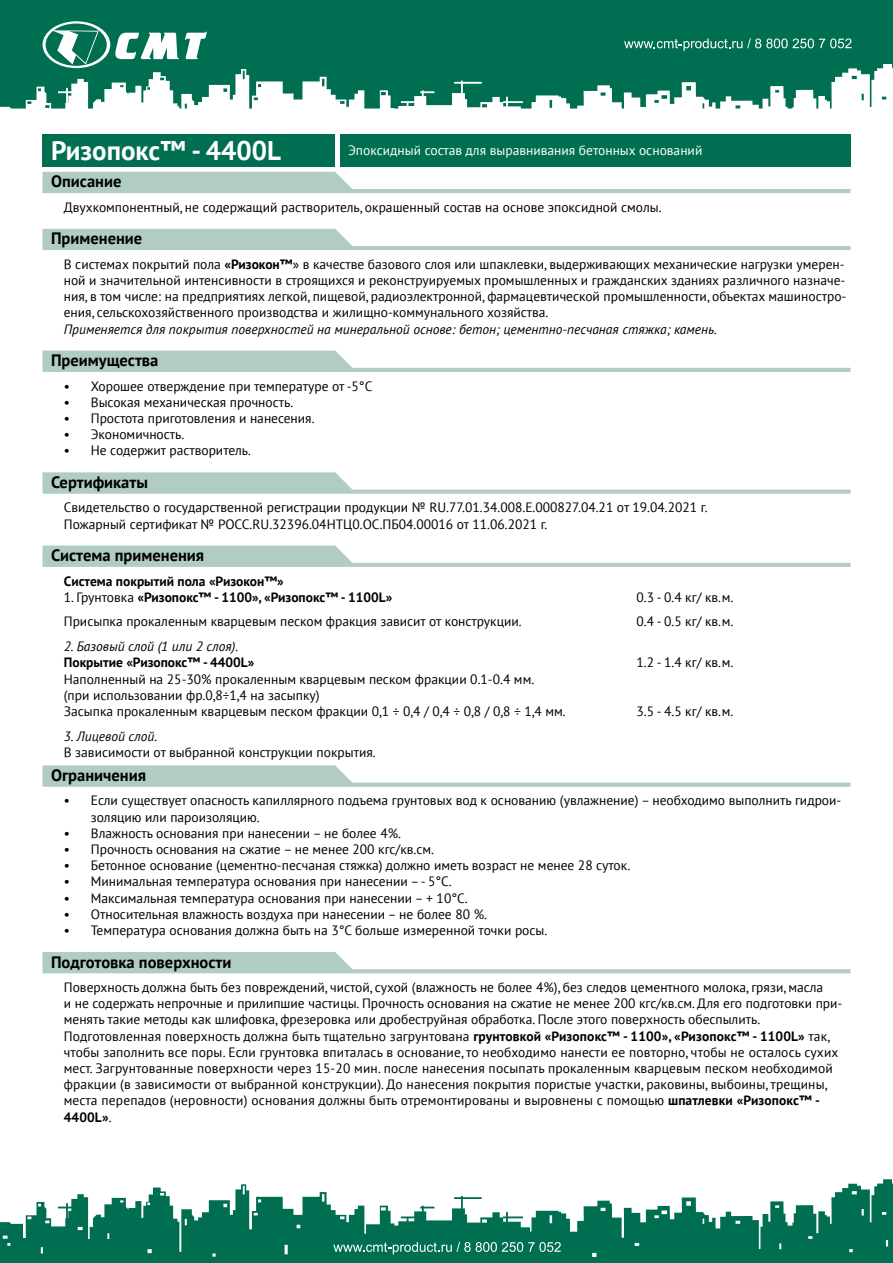
<style>
.page{position:relative;width:893px;height:1263px;background:#fff}
.page>*{position:absolute;margin:0;border:0;box-sizing:border-box;transform-origin:0 0}
.t1{font:700 27px "PT Sans";color:#fff}
.t2{font:700 16.5px "PT Sans";color:#000}
.t3{font:13.5px/16.2px "PT Sans";color:#000}
.t4{font:italic 13.5px "PT Sans";color:#000}
.t5{font:700 13.5px "PT Sans";color:#000}
.t6{font:13.5px "PT Sans";color:#fff}
.s1{font-weight:700}
.s2{font-weight:400}
</style>
<div class="page">
<svg style="left:0;top:0;width:893px;height:109px;background:#26846b"></svg>
<svg style="left:0;top:1179px;width:893px;height:84px;fill:#006f51"></svg>
<svg style="left:185px;top:32px;width:22px;height:27px"></svg>
<svg style="left:43px;top:21px;width:136px;height:47px"></svg>
<svg style="left:624px;top:38px;width:227px;height:13px;background:#358d75"></svg>
<svg style="left:333px;top:1242px;width:228px;height:12px;background:#398f78"></svg>
<svg style="left:43px;top:172px;width:807px;height:21px"></svg>
<svg style="left:43px;top:351px;width:807px;height:21px"></svg>
<svg style="left:43px;top:472px;width:807px;height:22px"></svg>
<svg style="left:43px;top:546px;width:807px;height:21px"></svg>
<svg style="left:43px;top:765px;width:807px;height:22px"></svg>
<svg style="left:43px;top:952px;width:807px;height:21px"></svg>
<svg style="left:43px;top:229px;width:807px;height:21px"></svg>
<div style="left:43px;top:134px;width:292px;height:33px;background:#006f51"></div>
<div style="left:340px;top:134px;width:510px;height:33px;background:#006f51"></div>
<h1 class="t1" style="left:51px;top:132px;width:231px">Ризопокс™ - 4400L</h1>
<p class="t6" style="left:348px;top:142px;width:356px">Эпоксидный состав для выравнивания бетонных оснований</p>
<p class="t2" style="left:51px;top:171px;width:72px">Описание</p>
<p class="t3" style="left:64px;top:199px;width:599px">Двухкомпонентный, не содержащий растворитель, окрашенный состав на основе эпоксидной смолы.</p>
<p class="t2" style="left:51px;top:228px;width:93px">Применение</p>
<p class="t3" style="left:64px;top:256px;width:784px">В системах покрытий пола <span class="s1">«Ризокон™</span>» в качестве базового слоя или шпаклевки, выдерживающих механические нагрузки умерен&shy;ной и значительной интенсивности в строящихся и реконструируемых промышленных и гражданских зданиях различного назначе&shy;ния, в том числе: на предприятиях легкой, пищевой, радиоэлектронной, фармацевтической промышленности, объектах машиностро&shy;ения, сельскохозяйственного производства и жилищно-коммунального хозяйства.</p>
<p class="t4" style="left:64px;top:320px;width:655px">Применяется для покрытия поверхностей на минеральной основе: бетон; цементно-песчаная стяжка; камень.</p>
<p class="t2" style="left:51px;top:349px;width:109px">Преимущества</p>
<p class="t3" style="left:64px;top:377px;width:310px">• Хорошее отверждение при температуре от -5°С</p>
<p class="t3" style="left:64px;top:394px;width:231px">• Высокая механическая прочность.</p>
<p class="t3" style="left:64px;top:410px;width:252px">• Простота приготовления и нанесения.</p>
<p class="t3" style="left:64px;top:426px;width:122px">• Экономичность.</p>
<p class="t3" style="left:64px;top:442px;width:189px">• Не содержит растворитель.</p>
<p class="t2" style="left:51px;top:471px;width:98px">Сертификаты</p>
<p class="t3" style="left:64px;top:499px;width:645px">Свидетельство о государственной регистрации продукции № RU.77.01.34.008.Е.000827.04.21 от 19.04.2021 г.<br>Пожарный сертификат № РОСС.RU.32396.04НТЦ0.ОС.ПБ04.00016 от 11.06.2021 г.</p>
<p class="t2" style="left:51px;top:544px;width:155px">Система применения</p>
<p class="t5" style="left:64px;top:572px;width:222px">Система покрытий пола «Ризокон™»</p>
<p class="t5" style="left:64px;top:588px;width:330px"><span class="s2">1. Грунтовка</span> «Ризопокс™ - 1100», «Ризопокс™ - 1100L»</p>
<p class="t3" style="left:637px;top:589px;width:98px">0.3 - 0.4 кг/ кв.м.</p>
<p class="t3" style="left:64px;top:613px;width:459px">Присыпка прокаленным кварцевым песком фракция зависит от конструкции.</p>
<p class="t3" style="left:637px;top:613px;width:98px">0.4 - 0.5 кг/ кв.м.</p>
<p class="t4" style="left:64px;top:638px;width:176px">2. Базовый слой (1 или 2 слоя).</p>
<p class="t5" style="left:64px;top:654px;width:192px">Покрытие «Ризопокс™ - 4400L»</p>
<p class="t3" style="left:637px;top:654px;width:98px">1.2 - 1.4 кг/ кв.м.</p>
<p class="t3" style="left:64px;top:670px;width:504px">Наполненный на 25-30% прокаленным кварцевым песком фракции 0.1-0.4 мм.<br>(при использовании фр.0,8÷1,4 на засыпку)<br>Засыпка прокаленным кварцевым песком фракции 0,1 ÷ 0,4 / 0,4 ÷ 0,8 / 0,8 ÷ 1,4 мм.</p>
<p class="t3" style="left:637px;top:703px;width:98px">3.5 - 4.5 кг/ кв.м.</p>
<p class="t4" style="left:64px;top:727px;width:95px">3. Лицевой слой.</p>
<p class="t3" style="left:64px;top:744px;width:313px">В зависимости от выбранной конструкции покрытия.</p>
<p class="t3" style="left:91px;top:792px;width:752px;text-indent:-27px">• Если существует опасность капиллярного подъема грунтовых вод к основанию (увлажнение) – необходимо выполнить гидрои&shy;золяцию или пароизоляцию.</p>
<p class="t3" style="left:64px;top:825px;width:339px">• Влажность основания при нанесении – не более 4%.</p>
<p class="t3" style="left:64px;top:841px;width:372px">• Прочность основания на сжатие – не менее 200 кгс/кв.см.</p>
<p class="t3" style="left:64px;top:857px;width:568px">• Бетонное основание (цементно-песчаная стяжка) должно иметь возраст не менее 28 суток.</p>
<p class="t3" style="left:64px;top:873px;width:389px">• Минимальная температура основания при нанесении – - 5°С.</p>
<p class="t3" style="left:64px;top:889px;width:405px">• Максимальная температура основания при нанесении – + 10°С.</p>
<p class="t3" style="left:64px;top:906px;width:425px">• Относительная влажность воздуха при нанесении – не более 80 %.</p>
<p class="t3" style="left:64px;top:922px;width:485px">• Температура основания должна быть на 3°С больше измеренной точки росы.</p>
<p class="t2" style="left:51px;top:764px;width:97px">Ограничения</p>
<p class="t2" style="left:51px;top:951px;width:182px">Подготовка поверхности</p>
<p class="t3" style="left:64px;top:979px;width:780px">Поверхность должна быть без повреждений, чистой, сухой (влажность не более 4%), без следов цементного молока, грязи, масла<br>и не содержать непрочные и прилипшие частицы. Прочность основания на сжатие не менее 200 кгс/кв.см. Для его подготовки при&shy;менять такие методы как шлифовка, фрезеровка или дробеструйная обработка. После этого поверхность обеспылить.<br>Подготовленная поверхность должна быть тщательно загрунтована <span class="s1">грунтовкой «Ризопокс™ - 1100», «Ризопокс™ - 1100L»</span> так, чтобы заполнить все поры. Если грунтовка впиталась в основание, то необходимо нанести ее повторно, чтобы не осталось сухих мест. Загрунтованные поверхности через 15-20 мин. после нанесения посыпать прокаленным кварцевым песком необходимой фракции (в зависимости от выбранной конструкции). До нанесения покрытия пористые участки, раковины, выбоины, трещины, места перепадов (неровности) основания должны быть отремонтированы и выровнены с помощью <span class="s1">шпатлевки «Ризопокс™ - 4400L»</span>.</p>
</div>
